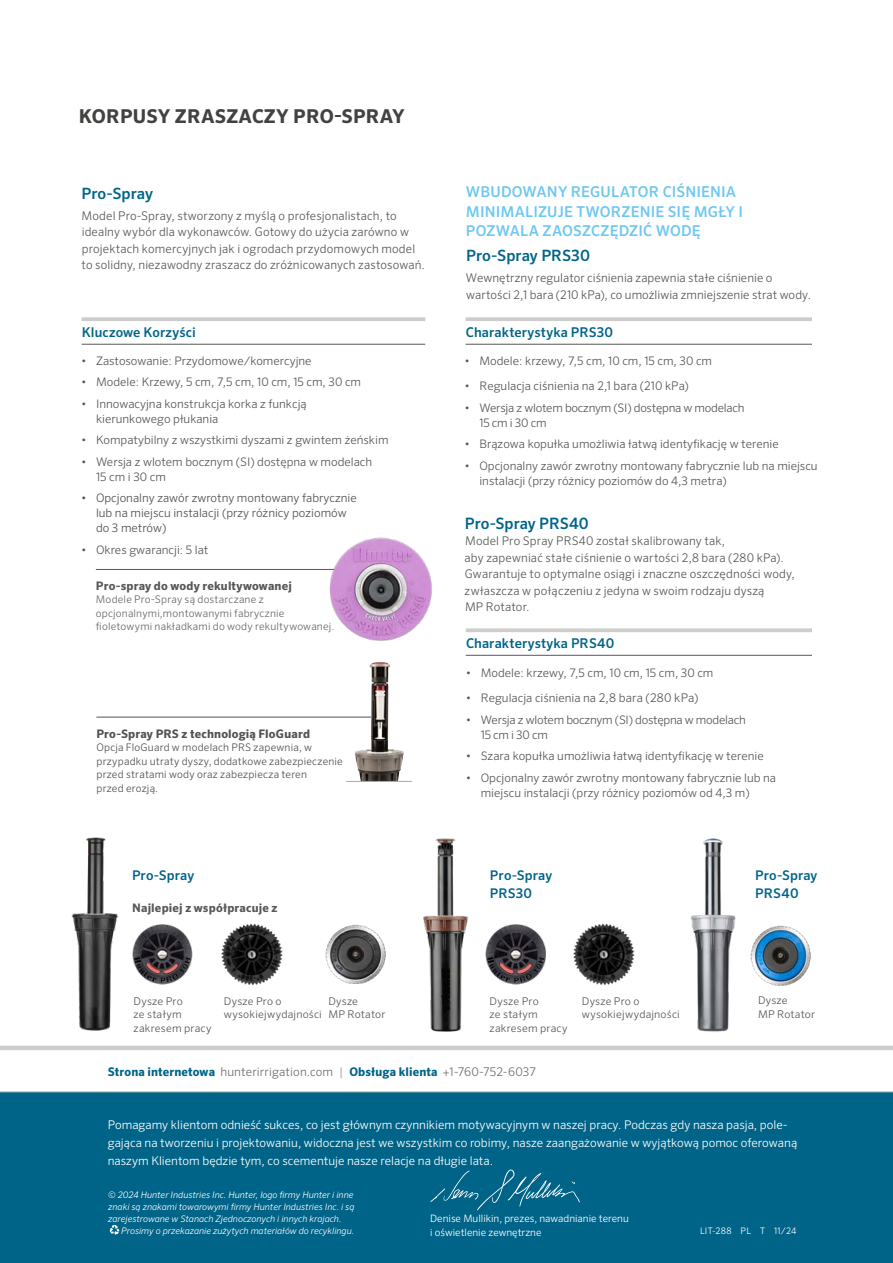
<style>
.page{position:relative;width:893px;height:1263px;background:#fff}
.page>*{position:absolute;margin:0;border:0;box-sizing:border-box;transform-origin:0 0}
.t1{font:700 19.05px "Sero Pro";letter-spacing:.01em;color:#40433f}
.t2{font:500 15.75px "Sero Pro";color:#006488}
.t3{font:500 15.6px "Sero Pro";color:#006488}
.t4{font:500 15px/19.5px "Sero Pro";letter-spacing:.01em;color:#6ec7f1}
.t5{font:500 13.5px "Sero Pro";letter-spacing:.01em;color:#006488}
.t6{font:500 13.35px/18px "Sero Pro";letter-spacing:.01em;color:#006488}
.t7{font:300 12px/16.5px "Sero Pro";letter-spacing:.01em;color:#585956}
.t8{font:300 12px/18px "Sero Pro";color:#fff}
.t9{font:300 12px "Sero Pro";letter-spacing:.01em;color:#716f6c}
.t10{font:300 11.7px/15px "Sero Pro";color:#585956}
.t11{font:300 11.7px/15px "Sero Pro";letter-spacing:-.02em;color:#585956}
.t12{font:300 11.7px/15px "Sero Pro";color:#515254}
.t13{font:700 11.7px "Sero Pro";letter-spacing:.01em;color:#585956}
.t14{font:700 11.7px "Sero Pro";letter-spacing:.01em;color:#515254}
.t15{font:300 10.65px/13.5px "Sero Pro";letter-spacing:.02em;color:#585956}
.t16{font:300 10.5px/13.5px "Sero Pro";letter-spacing:.015em;color:#515254}
.t17{font:300 10.5px/13.5px "Sero Pro";letter-spacing:.015em;color:#6a6966}
.t18{font:300 10.2px/14px "Sero Pro";color:#fff}
.t19{font:italic 300 9px/12px "Sero Pro";color:#fff;text-align:justify}
.t20{font:300 9px "Sero Pro";letter-spacing:.02em;color:#fff}
.s1{font-size:12px}
.s2{font-weight:700;color:#006488}
.s3{color:#9c9896}
</style>
<div class="page">
<svg style="left:82px;top:317px;width:343px;height:4px"></svg>
<hr style="left:82px;top:344px;width:343px;height:1px;background:#585956">
<svg style="left:466px;top:317px;width:346px;height:4px"></svg>
<hr style="left:466px;top:344px;width:346px;height:1px;background:#585956">
<hr style="left:96px;top:569px;width:251px;height:1px;background:#585956">
<svg style="left:466px;top:628px;width:346px;height:4px"></svg>
<hr style="left:466px;top:655px;width:346px;height:1px;background:#585956">
<img style="left:325px;top:924px;width:61px;height:60px">
<img style="left:132px;top:925px;width:60px;height:59px">
<img style="left:485px;top:925px;width:61px;height:59px">
<img style="left:750px;top:925px;width:61px;height:60px">
<img style="left:690px;top:838px;width:46px;height:194px">
<img style="left:221px;top:923px;width:62px;height:62px">
<img style="left:71px;top:837px;width:48px;height:194px">
<div style="left:0;top:1092px;width:893px;height:171px;background:#006488"></div>
<img style="left:423px;top:838px;width:46px;height:194px">
<hr style="left:96px;top:717px;width:288px;height:1px;background:#515254">
<img style="left:329px;top:537px;width:103px;height:104px">
<img style="left:361px;top:662px;width:21px;height:88px">
<hr style="left:346px;top:781px;width:66px;height:1px;background:#aca9a7">
<hr style="left:0;top:1046px;width:893px;height:4px;background:#cfcdcb">
<hr style="left:0;top:1092px;width:893px;height:1px;background:#a7a9ac">
<svg style="left:110px;top:1225px;width:9px;height:10px"></svg>
<svg style="left:430px;top:1169px;width:150px;height:42px"></svg>
<img style="left:573px;top:923px;width:62px;height:62px">
<h1 class="t1" style="left:79px;top:105px;width:327px">KORPUSY ZRASZACZY PRO-SPRAY</h1>
<h3 class="t3" style="left:81px;top:184px;width:73px">Pro-Spray</h3>
<p class="t7" style="left:82px;top:207px;width:345px">Model Pro-Spray, stworzony z myślą o profesjonalistach, to idealny wybór dla wykonawców. Gotowy do użycia zarówno w projektach komercyjnych jak i ogrodach przydomowych model to solidny, niezawodny zraszacz do zróżnicowanych zastosowań.</p>
<p class="t5" style="left:82px;top:324px;width:116px">Kluczowe Korzyści</p>
<p class="t10" style="left:81px;top:353px;width:232px">• Zastosowanie: Przydomowe/komercyjne</p>
<p class="t10" style="left:81px;top:374px;width:282px">• Modele: Krzewy, 5 cm, 7,5 cm, 10 cm, 15 cm, 30 cm</p>
<p class="t10" style="left:96px;top:396px;width:212px;text-indent:-15px">• Innowacyjna konstrukcja korka z funkcją kierunkowego płukania</p>
<p class="t10" style="left:81px;top:432px;width:309px">• Kompatybilny z wszystkimi dyszami z gwintem żeńskim</p>
<p class="t10" style="left:96px;top:454px;width:278px;text-indent:-15px">• Wersja z wlotem bocznym (SI) dostępna w modelach<br>15 cm i 30 cm</p>
<p class="t12" style="left:96px;top:490px;width:262px;text-indent:-15px">• Opcjonalny zawór zwrotny montowany fabrycznie lub na miejscu instalacji (przy różnicy poziomów do 3 metrów)</p>
<p class="t10" style="left:81px;top:542px;width:129px">• Okres gwarancji: 5 lat</p>
<p class="t13" style="left:96px;top:579px;width:198px">Pro-spray do wody rekultywowanej</p>
<p class="t17" style="left:96px;top:593px;width:240px">Modele Pro-Spray są dostarczane z opcjonalnymi,montowanymi fabrycznie fioletowymi nakładkami do wody rekultywowanej.</p>
<p class="t14" style="left:96px;top:726px;width:215px">Pro-Spray PRS z technologią FloGuard</p>
<p class="t16" style="left:96px;top:740px;width:248px">Opcja FloGuard w modelach PRS zapewnia, w przypadku utraty dyszy, dodatkowe zabezpieczenie przed stratami wody oraz zabezpiecza teren<br>przed erozją.</p>
<p class="t4" style="left:466px;top:182px;width:279px">WBUDOWANY REGULATOR CIŚNIENIA<br>MINIMALIZUJE TWORZENIE SIĘ MGŁY I<br>POZWALA ZAOSZCZĘDZIĆ WODĘ</p>
<h3 class="t3" style="left:466px;top:246px;width:125px">Pro-Spray PRS30</h3>
<p class="t7" style="left:466px;top:269px;width:346px">Wewnętrzny regulator ciśnienia zapewnia stałe ciśnienie o wartości 2,1 bara (210 kPa), co umożliwia zmniejszenie strat wody.</p>
<p class="t5" style="left:466px;top:324px;width:149px">Charakterystyka PRS30</p>
<p class="t10" style="left:464px;top:353px;width:249px">• Modele: krzewy, 7,5 cm, 10 cm, 15 cm, 30 cm</p>
<p class="t10" style="left:464px;top:379px;width:226px">• Regulacja ciśnienia na <span class="s1">2,1 bara (210 kPa)</span></p>
<p class="t11" style="left:479px;top:400px;width:267px;text-indent:-15px">• Wersja z wlotem bocznym (SI) dostępna w modelach<br>15 cm i 30 cm</p>
<p class="t10" style="left:464px;top:437px;width:316px">• Brązowa kopułka umożliwia łatwą identyfikację w terenie</p>
<p class="t10" style="left:479px;top:458px;width:340px;text-indent:-15px">• Opcjonalny zawór zwrotny montowany fabrycznie lub na miejscu instalacji (przy różnicy poziomów do 4,3 metra)</p>
<h2 class="t2" style="left:465px;top:514px;width:125px">Pro-Spray PRS40</h2>
<p class="t7" style="left:465px;top:533px;width:332px">Model Pro Spray PRS40 został skalibrowany tak,<br>aby zapewniać stałe ciśnienie o wartości 2,8 bara (280 kPa).<br>Gwarantuje to optymalne osiągi i znaczne oszczędności wody, zwłaszcza w połączeniu z jedyna w swoim rodzaju dyszą<br>MP Rotator.</p>
<p class="t5" style="left:466px;top:635px;width:150px">Charakterystyka PRS40</p>
<p class="t10" style="left:466px;top:665px;width:249px">• Modele: krzewy, 7,5 cm, 10 cm, 15 cm, 30 cm</p>
<p class="t10" style="left:466px;top:690px;width:234px">• Regulacja ciśnienia na <span class="s1">2,8 bara (280 kPa)</span></p>
<p class="t11" style="left:481px;top:712px;width:267px;text-indent:-15px">• Wersja z wlotem bocznym (SI) dostępna w modelach<br>15 cm i 30 cm</p>
<p class="t10" style="left:466px;top:748px;width:299px">• Szara kopułka umożliwia łatwą identyfikację w terenie</p>
<p class="t10" style="left:481px;top:770px;width:297px;text-indent:-15px">• Opcjonalny zawór zwrotny montowany fabrycznie lub na miejscu instalacji (przy różnicy poziomów od 4,3 m)</p>
<p class="t6" style="left:132px;top:867px;width:64px">Pro-Spray</p>
<p class="t6" style="left:490px;top:867px;width:64px">Pro-Spray<br>PRS30</p>
<p class="t6" style="left:755px;top:867px;width:64px">Pro-Spray<br>PRS40</p>
<p class="t13" style="left:132px;top:901px;width:147px">Najlepiej z współpracuje z</p>
<p class="t15" style="left:328px;top:994px;width:59px">Dysze<br>MP Rotator</p>
<p class="t15" style="left:758px;top:993px;width:59px">Dysze<br>MP Rotator</p>
<p class="t15" style="left:134px;top:994px;width:79px">Dysze Pro<br>ze stałym zakresem pracy</p>
<p class="t15" style="left:490px;top:994px;width:79px">Dysze Pro<br>ze stałym zakresem pracy</p>
<p class="t15" style="left:224px;top:994px;width:100px">Dysze Pro o wysokiej wydajności</p>
<p class="t15" style="left:582px;top:994px;width:100px">Dysze Pro o wysokiej wydajności</p>
<p class="t9" style="left:108px;top:1065px;width:430px"><span class="s2">Strona internetowa</span> hunterirrigation.com <span class="s3">|</span> <span class="s2">Obsługa klienta</span> +1-760-752-6037</p>
<p class="t8" style="left:108px;top:1115px;width:691px">Pomagamy klientom odnieść sukces, co jest głównym czynnikiem motywacyjnym w naszej pracy. Podczas gdy nasza pasja, pole&shy;gająca na tworzeniu i projektowaniu, widoczna jest we wszystkim co robimy, nasze zaangażowanie w wyjątkową pomoc oferowaną naszym Klientom będzie tym, co scementuje nasze relacje na długie lata.</p>
<p class="t19" style="left:108px;top:1188px;width:248px">© 2024 Hunter Industries Inc. Hunter, logo firmy Hunter i inne znaki są znakami towarowymi firmy Hunter Industries Inc. i są zarejestrowane w Stanach Zjednoczonych i innych krajach.</p>
<p class="t19" style="left:121px;top:1224px;width:235px">Prosimy o przekazanie zużytych materiałów do recyklingu.</p>
<p class="t18" style="left:430px;top:1211px;width:200px">Denise Mullikin, prezes, nawadnianie terenu i oświetlenie zewnętrzne</p>
<p class="t20" style="left:700px;top:1225px;width:98px">LIT-288 PL T 11/24</p>
</div>
